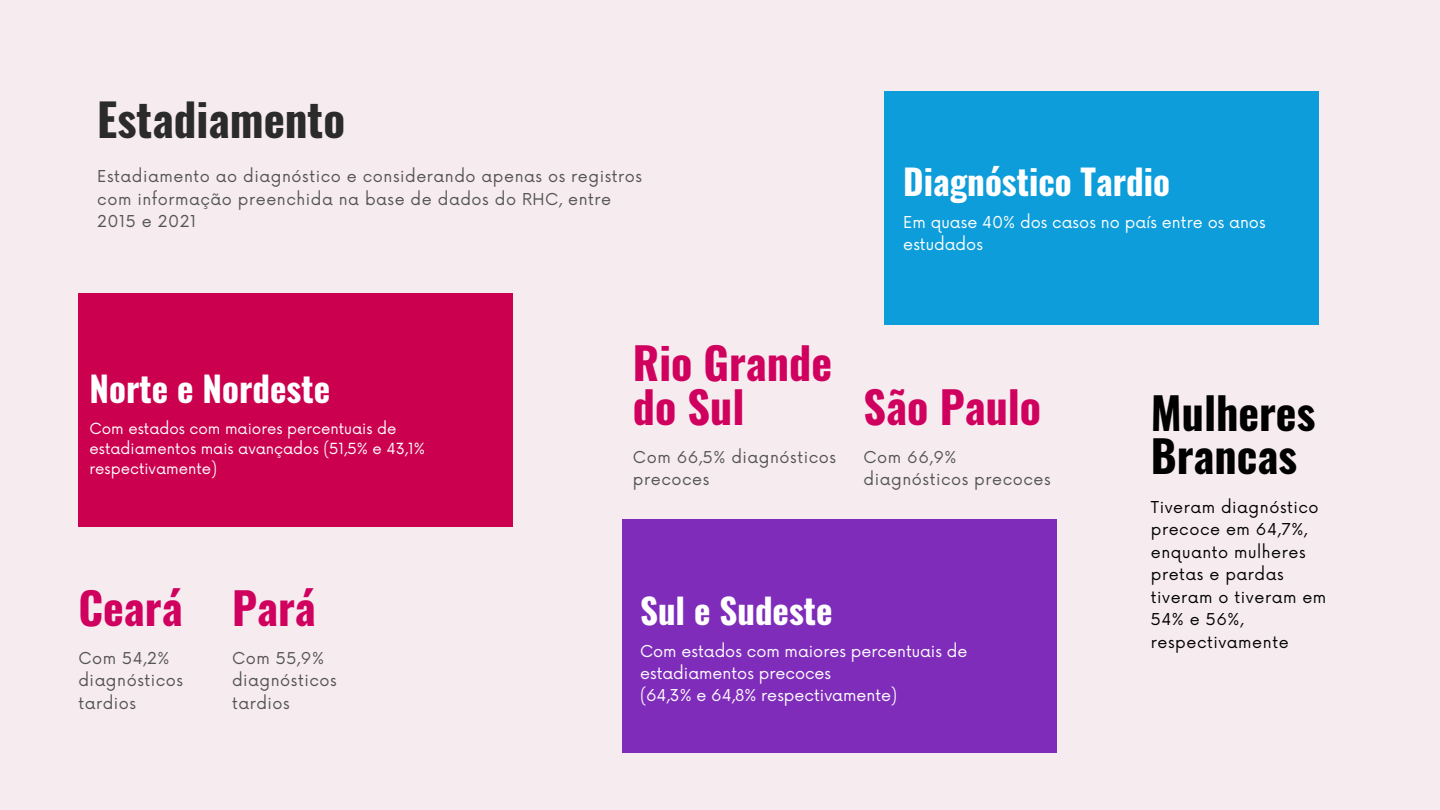
<style>
.page{position:relative;width:1440px;height:810px;background:#f6ecef}
.page>*{position:absolute;margin:0;border:0;box-sizing:border-box;transform-origin:0 0}
.t1{font:700 45px "Oswald";color:#2b2b2b}
.t2{font:700 44px/43.5px "Oswald";color:#d0005f}
.t3{font:700 44px/43.5px "Oswald";color:#000}
.t4{font:700 35px "Oswald";color:#fff}
.t5{font:700 34.9px "Oswald";color:#fff}
.t6{font:16px/22.5px "Now";letter-spacing:.035em;color:#545454}
.t7{font:16px/21.8px "Now";color:#fff}
.t8{font:16px/22.5px "Now";letter-spacing:.035em;color:#000}
.t9{font:15px/20.2px "Now";color:#fff}
</style>
<div class="page">
<div style="left:884px;top:91px;width:435px;height:234px;background:#0d9dda"></div>
<div style="left:78px;top:293px;width:435px;height:234px;background:#cb004f"></div>
<div style="left:622px;top:519px;width:435px;height:234px;background:#7f2cbb"></div>
<h1 class="t1" style="left:97px;top:84px;width:250px">Estadiamento</h1>
<p class="t6" style="left:97px;top:166px;width:546px">Estadiamento ao diagnóstico e considerando apenas os registros com informação preenchida na base de dados do RHC, entre<br>2015 e 2021</p>
<h1 class="t4" style="left:903px;top:154px;width:268px">Diagnóstico Tardio</h1>
<p class="t7" style="left:903px;top:213px;width:364px">Em quase 40% dos casos no país entre os anos estudados</p>
<h2 class="t4" style="left:89px;top:361px;width:242px">Norte e Nordeste</h2>
<p class="t9" style="left:89px;top:419px;width:308px">Com estados com maiores percentuais de</p>
<h2 class="t9" style="left:89px;top:439px;width:337px">estadiamentos mais avançados (51,5% e 43,1% respectivamente)</h2>
<p class="t2" style="left:78px;top:584px;width:106px">Ceará</p>
<p class="t6" style="left:78px;top:648px;width:106px">Com 54,2% diagnósticos tardios</p>
<h1 class="t2" style="left:232px;top:584px;width:85px">Pará</h1>
<p class="t6" style="left:232px;top:648px;width:106px">Com 55,9% diagnósticos tardios</p>
<h1 class="t2" style="left:633px;top:339px;width:201px">Rio Grande do Sul</h1>
<p class="t6" style="left:633px;top:447px;width:205px">Com 66,5% diagnósticos precoces</p>
<h2 class="t2" style="left:864px;top:383px;width:179px">São Paulo</h2>
<p class="t6" style="left:864px;top:447px;width:189px">Com 66,9% diagnósticos precoces</p>
<p class="t5" style="left:640px;top:583px;width:194px">Sul e Sudeste</p>
<p class="t7" style="left:640px;top:641px;width:329px">Com estados com maiores percentuais de</p>
<h1 class="t7" style="left:640px;top:663px;width:193px">estadiamentos precoces</h1>
<p class="t7" style="left:640px;top:685px;width:259px">(64,3% e 64,8% respectivamente)</p>
<h1 class="t3" style="left:1151px;top:389px;width:166px">Mulheres<br>Brancas</h1>
<p class="t8" style="left:1151px;top:496px;width:177px">Tiveram diagnóstico precoce em 64,7%, enquanto mulheres pretas e pardas tiveram o tiveram em<br>54% e 56%, respectivamente</p>
</div>
